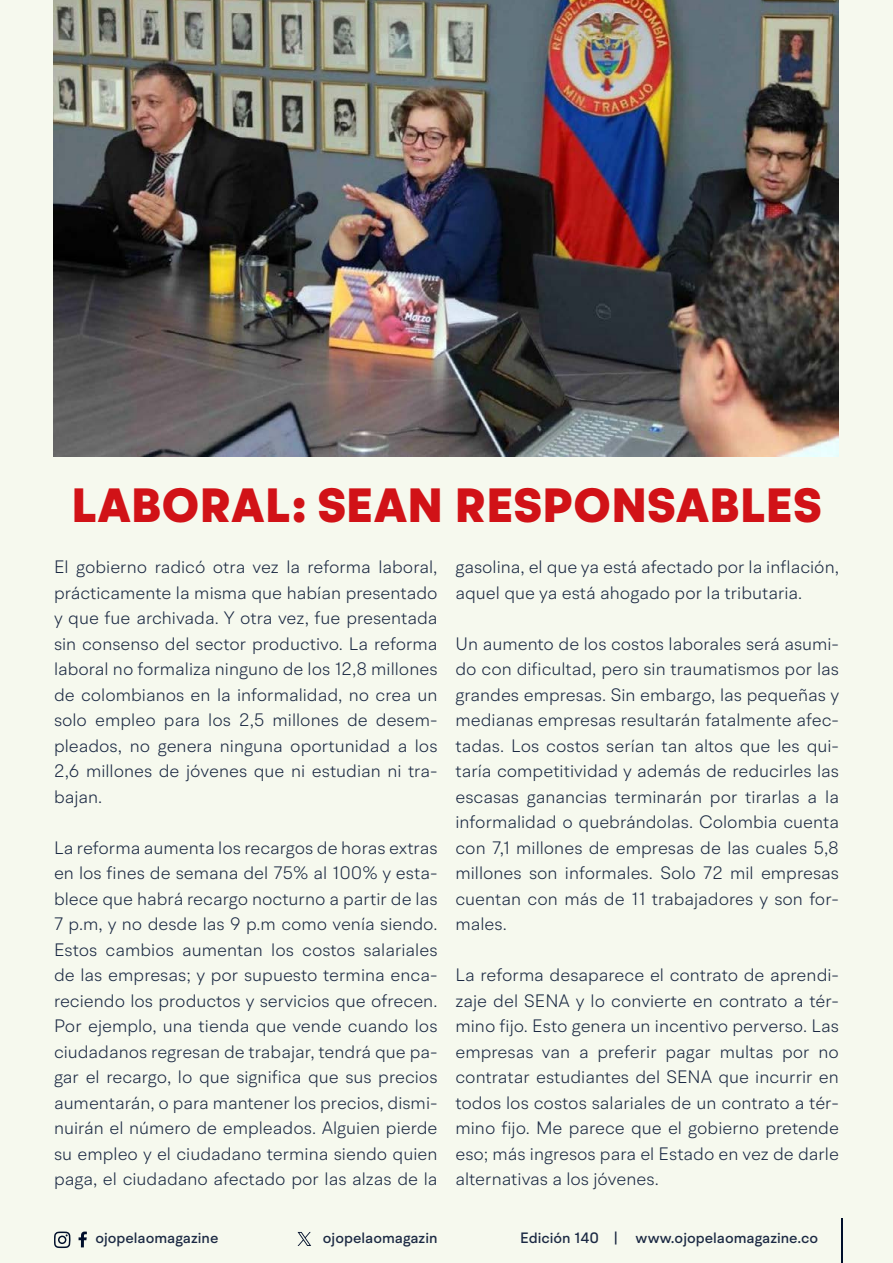
<style>
.page{position:relative;width:893px;height:1263px;background:#f6f9ee}
.page>*{position:absolute;margin:0;border:0;box-sizing:border-box;transform-origin:0 0}
.t1{font:900 48px "BR Hendrix";letter-spacing:.01em;color:#d11217}
.t2{font:300 18px/25.5px "BR Hendrix";color:#1b2943;text-align:justify}
.t3{font:500 15px "BR Hendrix";color:#1b2943}
</style>
<div class="page">
<svg style="left:79px;top:1231px;width:8px;height:16px"></svg>
<svg style="left:54px;top:1231px;width:17px;height:17px"></svg>
<hr style="left:841px;top:1219px;width:1px;height:44px;background:#000f2b">
<svg style="left:298px;top:1232px;width:13px;height:14px"></svg>
<img style="left:53px;top:0;width:786px;height:456px">
<h1 class="t1" style="left:71px;top:475px;width:751px">LABORAL: SEAN RESPONSABLES</h1>
<p class="t2" style="left:54px;top:554px;width:385px">El gobierno radicó otra vez la reforma laboral, prácticamente la misma que habían presentado y que fue archivada. Y otra vez, fue presentada sin consenso del sector productivo. La reforma laboral no formaliza ninguno de los 12,8 millones de colombianos en la informalidad, no crea un solo empleo para los 2,5 millones de desem&shy;pleados, no genera ninguna oportunidad a los 2,6 millones de jóvenes que ni estudian ni tra&shy;bajan.</p>
<p class="t2" style="left:54px;top:834px;width:385px">La reforma aumenta los recargos de horas extras en los fines de semana del 75% al 100% y esta&shy;blece que habrá recargo nocturno a partir de las 7 p.m, y no desde las 9 p.m como venía siendo.<br>Estos cambios aumentan los costos salariales de las empresas; y por supuesto termina enca&shy;reciendo los productos y servicios que ofrecen.<br>Por ejemplo, una tienda que vende cuando los ciudadanos regresan de trabajar, tendrá que pa&shy;gar el recargo, lo que significa que sus precios aumentarán, o para mantener los precios, dismi&shy;nuirán el número de empleados. Alguien pierde su empleo y el ciudadano termina siendo quien paga, el ciudadano afectado por las alzas de la</p>
<p class="t2" style="left:455px;top:554px;width:385px">gasolina, el que ya está afectado por la inflación, aquel que ya está ahogado por la tributaria.</p>
<p class="t2" style="left:455px;top:631px;width:385px">Un aumento de los costos laborales será asumi&shy;do con dificultad, pero sin traumatismos por las grandes empresas. Sin embargo, las pequeñas y medianas empresas resultarán fatalmente afec&shy;tadas. Los costos serían tan altos que les qui&shy;taría competitividad y además de reducirles las escasas ganancias terminarán por tirarlas a la informalidad o quebrándolas. Colombia cuenta con 7,1 millones de empresas de las cuales 5,8 millones son informales. Solo 72 mil empresas cuentan con más de 11 trabajadores y son for&shy;males.</p>
<p class="t2" style="left:455px;top:962px;width:385px">La reforma desaparece el contrato de aprendi&shy;zaje del SENA y lo convierte en contrato a tér&shy;mino fijo. Esto genera un incentivo perverso. Las empresas van a preferir pagar multas por no contratar estudiantes del SENA que incurrir en todos los costos salariales de un contrato a tér&shy;mino fijo. Me parece que el gobierno pretende eso; más ingresos para el Estado en vez de darle alternativas a los jóvenes.</p>
<p class="t3" style="left:95px;top:1229px;width:125px">ojopelaomagazine</p>
<p class="t3" style="left:323px;top:1229px;width:116px">ojopelaomagazin</p>
<p class="t3" style="left:520px;top:1229px;width:299px">Edición 140 | www.ojopelaomagazine.co</p>
</div>
